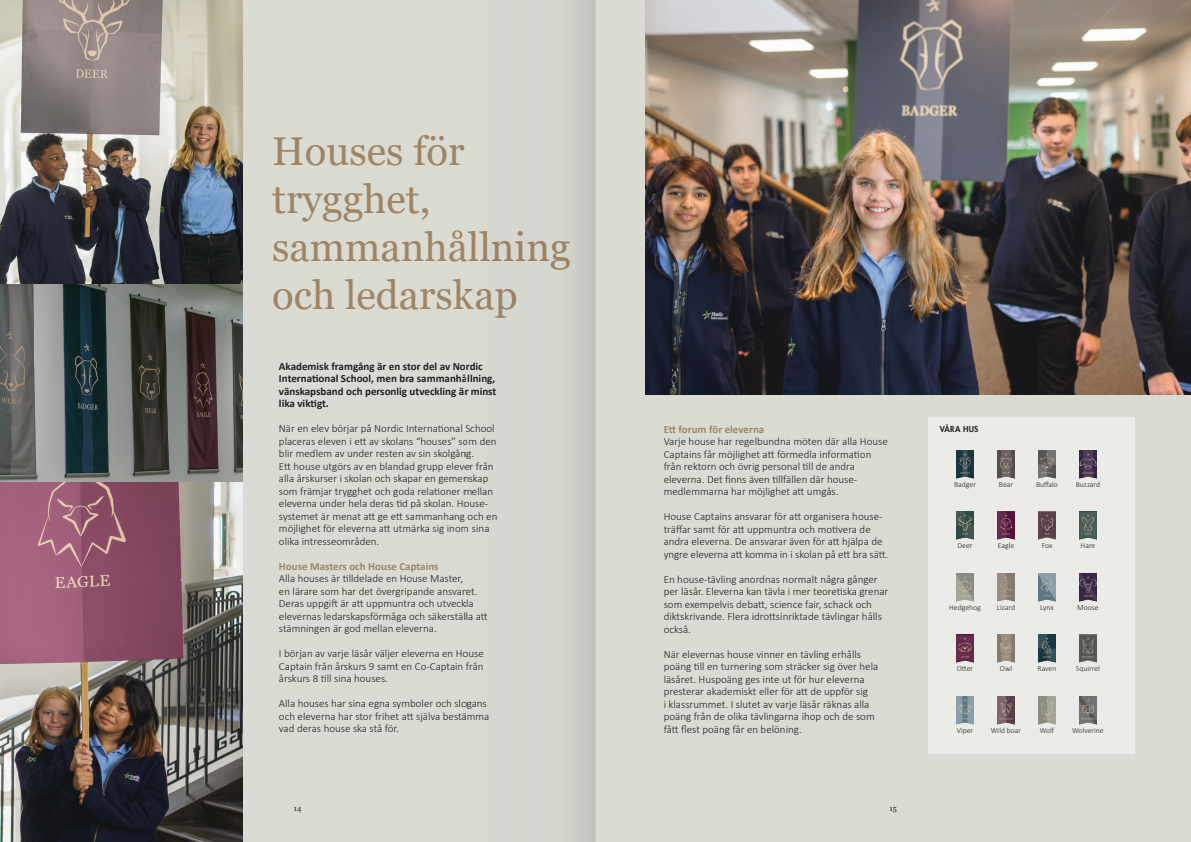
<style>
.page{position:relative;width:1191px;height:842px;background:#dadcd4}
.page>*{position:absolute;margin:0;border:0;box-sizing:border-box;transform-origin:0 0}
.Rubrik_1{font:40.1px/48.1px "Georgia";color:#9f8565}
.Brödtext{font:300 11px/12.5px "Calibri";color:#231f20}
.Brödtext-2{font:700 11px/12.5px "Calibri";color:#231f20}
.Brödtext-3{font:700 11px "Calibri";color:#9f8565}
.Brödtext_-_intervjus{font:800 8px "Futura Std";letter-spacing:.03em;color:#231f20}
.t1{font:300 7.8px "Calibri";color:#231f20}
.t2{font:7.6px "Georgia";color:#231f20}
</style>
<div class="page">
<img style="left:645px;top:0;width:546px;height:395px">
<img style="left:0;top:0;width:242px;height:842px">
<div style="left:928px;top:417px;width:206px;height:337px;background:#ebece8"></div>
<img style="left:956px;top:450px;width:17px;height:28px">
<img style="left:997px;top:450px;width:17px;height:28px">
<img style="left:1038px;top:450px;width:17px;height:28px">
<img style="left:1079px;top:450px;width:17px;height:28px">
<img style="left:956px;top:512px;width:17px;height:28px">
<img style="left:997px;top:512px;width:17px;height:28px">
<img style="left:1038px;top:512px;width:17px;height:28px">
<img style="left:1079px;top:512px;width:17px;height:28px">
<img style="left:956px;top:573px;width:17px;height:28px">
<img style="left:997px;top:573px;width:17px;height:28px">
<img style="left:1038px;top:573px;width:17px;height:28px">
<img style="left:1079px;top:573px;width:17px;height:28px">
<img style="left:956px;top:635px;width:17px;height:28px">
<img style="left:997px;top:635px;width:17px;height:28px">
<img style="left:1038px;top:635px;width:17px;height:28px">
<img style="left:1079px;top:635px;width:17px;height:28px">
<img style="left:956px;top:696px;width:17px;height:28px">
<img style="left:997px;top:696px;width:17px;height:28px">
<img style="left:1038px;top:696px;width:17px;height:28px">
<img style="left:1079px;top:696px;width:17px;height:28px">
<div style="left:571px;top:0;width:24px;height:842px;background:#c8cac2"></div>
<p class="Rubrik_1" style="left:272px;top:128px;width:300px">Houses för trygghet, sammanhållning och ledarskap</p>
<p class="Brödtext-2" style="left:279px;top:360px;width:205px">Akademisk framgång är en stor del av Nordic</p>
<p class="Brödtext-2" style="left:279px;top:372px;width:219px">International School, men bra sammanhållning, vänskapsband och personlig utveckling är minst</p>
<p class="Brödtext-2" style="left:279px;top:397px;width:51px">lika viktigt.</p>
<p class="Brödtext" style="left:279px;top:422px;width:220px">När en elev börjar på Nordic International School placeras eleven i ett av skolans “houses” som den blir medlem av under resten av sin skolgång.<br>Ett house utgörs av en blandad grupp elever från alla årskurser i skolan och skapar en gemenskap som främjar trygghet och goda relationer mellan eleverna under hela deras tid på skolan. House&shy;systemet är menat att ge ett sammanhang och en möjlighet för eleverna att utmärka sig inom sina olika intresseområden.</p>
<p class="Brödtext-3" style="left:279px;top:558px;width:161px">House Masters och House Captains</p>
<p class="Brödtext" style="left:279px;top:572px;width:210px">Alla houses är tilldelade en House Master,<br>en lärare som har det övergripande ansvaret.<br>Deras uppgift är att uppmuntra och utveckla elevernas ledarskapsförmåga och säkerställa att stämningen är god mellan eleverna.</p>
<p class="Brödtext" style="left:279px;top:647px;width:206px;text-align:justify">I början av varje läsår väljer eleverna en House Captain från årskurs 9 samt en Co-Captain från årskurs 8 till sina houses.</p>
<p class="Brödtext" style="left:279px;top:697px;width:212px">Alla houses har sina egna symboler och slogans och eleverna har stor frihet att själva bestämma vad deras house ska stå för.</p>
<p class="Brödtext-3" style="left:663px;top:421px;width:102px">Ett forum för eleverna</p>
<p class="Brödtext" style="left:663px;top:435px;width:226px">Varje house har regelbundna möten där alla House Captains får möjlighet att förmedla information från rektorn och övrig personal till de andra eleverna. Det finns även tillfällen där house&shy;medlemmarna har möjlighet att umgås.</p>
<p class="Brödtext" style="left:663px;top:510px;width:220px">House Captains ansvarar för att organisera house&shy;träffar samt för att uppmuntra och motivera de</p>
<p class="Brödtext" style="left:663px;top:535px;width:226px">andra eleverna. De ansvarar även för att hjälpa de yngre eleverna att komma in i skolan på ett bra sätt.</p>
<p class="Brödtext" style="left:663px;top:573px;width:226px">En house-tävling anordnas normalt några gånger per läsår. Eleverna kan tävla i mer teoretiska grenar som exempelvis debatt, science fair, schack och diktskrivande. Flera idrottsinriktade tävlingar hålls också.</p>
<p class="Brödtext" style="left:663px;top:648px;width:216px">När elevernas house vinner en tävling erhålls poäng till en turnering som sträcker sig över hela läsåret. Huspoäng ges inte ut för hur eleverna presterar akademiskt eller för att de uppför sig<br>i klassrummet. I slutet av varje läsår räknas alla poäng från de olika tävlingarna ihop och de som fått flest poäng får en belöning.</p>
<p class="t2" style="left:294px;top:804px;width:9px">14</p>
<p class="t2" style="left:889px;top:804px;width:9px">15</p>
<p class="Brödtext_-_intervjus" style="left:939px;top:424px;width:40px">VÅRA HUS</p>
<p class="t1" style="left:954px;top:479px;width:23px">Badger</p>
<p class="t1" style="left:999px;top:479px;width:16px">Bear</p>
<p class="t1" style="left:1036px;top:479px;width:23px">Buffalo</p>
<p class="t1" style="left:1075px;top:479px;width:26px">Buzzard</p>
<p class="t1" style="left:957px;top:541px;width:17px">Deer</p>
<p class="t1" style="left:997px;top:541px;width:18px">Eagle</p>
<p class="t1" style="left:1041px;top:541px;width:12px">Fox</p>
<p class="t1" style="left:1080px;top:541px;width:16px">Hare</p>
<p class="t1" style="left:949px;top:602px;width:33px">Hedgehog</p>
<p class="t1" style="left:997px;top:602px;width:20px">Lizard</p>
<p class="t1" style="left:1040px;top:602px;width:15px">Lynx</p>
<p class="t1" style="left:1077px;top:602px;width:23px">Moose</p>
<p class="t1" style="left:957px;top:664px;width:18px">Otter</p>
<p class="t1" style="left:1000px;top:664px;width:14px">Owl</p>
<p class="t1" style="left:1037px;top:664px;width:20px">Raven</p>
<p class="t1" style="left:1076px;top:664px;width:26px">Squirrel</p>
<p class="t1" style="left:956px;top:725px;width:18px">Viper</p>
<p class="t1" style="left:990px;top:725px;width:32px">Wild boar</p>
<p class="t1" style="left:1039px;top:725px;width:16px">Wolf</p>
<p class="t1" style="left:1072px;top:725px;width:33px">Wolverine</p>
</div>
